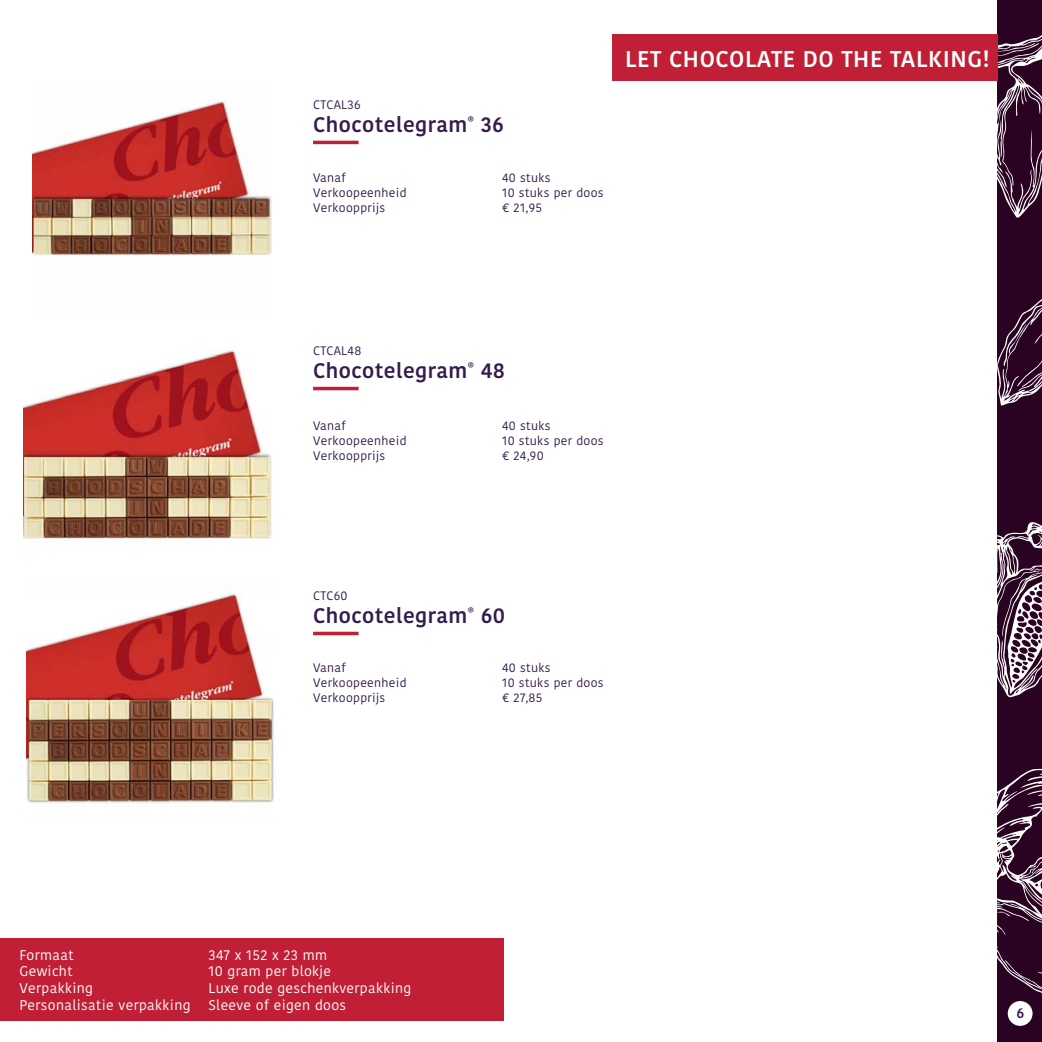
<style>
.page{position:relative;width:1042px;height:1042px;background:#fff}
.page>*{position:absolute;margin:0;border:0;box-sizing:border-box;transform-origin:0 0}
.t1{font:600 22.75px "Kohinoor Bangla";letter-spacing:.025em;color:#fff}
.t2{font:600 21px "Kohinoor Bangla";letter-spacing:.025em;color:#341c4c}
.t3{font:14px "Kohinoor Bangla";letter-spacing:.025em;color:#fff}
.t4{font:600 14px "Kohinoor Bangla";color:#341c4c}
.t5{font:12.25px "Kohinoor Bangla";letter-spacing:.025em;color:#341c4c}
</style>
<div class="page">
<div style="left:997px;top:0;width:45px;height:1042px;background:#290321"></div>
<svg style="left:859px;top:34px;width:183px;height:184px"></svg>
<svg style="left:997px;top:522px;width:45px;height:176px"></svg>
<svg style="left:997px;top:299px;width:45px;height:107px"></svg>
<svg style="left:997px;top:768px;width:45px;height:225px"></svg>
<hr style="left:313px;top:141px;width:46px;height:3px;background:#c11f35">
<hr style="left:313px;top:387px;width:46px;height:3px;background:#c11f35">
<hr style="left:313px;top:632px;width:46px;height:3px;background:#c11f35">
<img style="left:32px;top:101px;width:240px;height:155px">
<img style="left:24px;top:350px;width:251px;height:190px">
<img style="left:27px;top:587px;width:247px;height:216px">
<div style="left:612px;top:34px;width:385px;height:46px;background:#c11f35"></div>
<div style="left:0;top:938px;width:503px;height:82px;background:#c11f35"></div>
<div style="left:1007px;top:1001px;width:25px;height:25px;background:#fff;border-radius:50%"></div>
<p class="t5" style="left:313px;top:95px;width:49px">CTCAL36</p>
<p class="t2" style="left:313px;top:107px;width:192px">Chocotelegram<sup>®</sup> 36</p>
<p class="t5" style="left:313px;top:169px;width:34px">Vanaf</p>
<p class="t5" style="left:502px;top:169px;width:50px">40 stuks</p>
<p class="t5" style="left:313px;top:183px;width:95px">Verkoopeenheid</p>
<p class="t5" style="left:502px;top:183px;width:103px">10 stuks per doos</p>
<p class="t5" style="left:313px;top:198px;width:74px">Verkoopprijs</p>
<p class="t5" style="left:502px;top:198px;width:41px">€ 21,95</p>
<p class="t1" style="left:625px;top:40px;width:366px">LET CHOCOLATE DO THE TALKING!</p>
<p class="t5" style="left:313px;top:341px;width:50px">CTCAL48</p>
<p class="t2" style="left:313px;top:353px;width:194px">Chocotelegram<sup>®</sup> 48</p>
<p class="t5" style="left:313px;top:417px;width:34px">Vanaf</p>
<p class="t5" style="left:502px;top:417px;width:50px">40 stuks</p>
<p class="t5" style="left:313px;top:431px;width:95px">Verkoopeenheid</p>
<p class="t5" style="left:502px;top:431px;width:103px">10 stuks per doos</p>
<p class="t5" style="left:313px;top:446px;width:74px">Verkoopprijs</p>
<p class="t5" style="left:502px;top:446px;width:43px">€ 24,90</p>
<p class="t5" style="left:313px;top:586px;width:36px">CTC60</p>
<p class="t2" style="left:313px;top:598px;width:194px">Chocotelegram<sup>®</sup> 60</p>
<p class="t5" style="left:313px;top:658px;width:34px">Vanaf</p>
<p class="t5" style="left:502px;top:658px;width:50px">40 stuks</p>
<p class="t5" style="left:313px;top:673px;width:95px">Verkoopeenheid</p>
<p class="t5" style="left:502px;top:673px;width:103px">10 stuks per doos</p>
<p class="t5" style="left:313px;top:688px;width:74px">Verkoopprijs</p>
<p class="t5" style="left:502px;top:688px;width:42px">€ 27,85</p>
<p class="t3" style="left:19px;top:944px;width:56px">Formaat</p>
<p class="t3" style="left:208px;top:944px;width:120px">347 x 152 x 23 mm</p>
<p class="t3" style="left:19px;top:960px;width:55px">Gewicht</p>
<p class="t3" style="left:208px;top:960px;width:124px">10 gram per blokje</p>
<p class="t3" style="left:19px;top:977px;width:75px">Verpakking</p>
<p class="t3" style="left:208px;top:977px;width:204px">Luxe rode geschenkverpakking</p>
<p class="t3" style="left:19px;top:994px;width:173px">Personalisatie verpakking</p>
<p class="t3" style="left:208px;top:994px;width:139px">Sleeve of eigen doos</p>
<p class="t4" style="left:1016px;top:1001px;width:9px">6</p>
</div>
